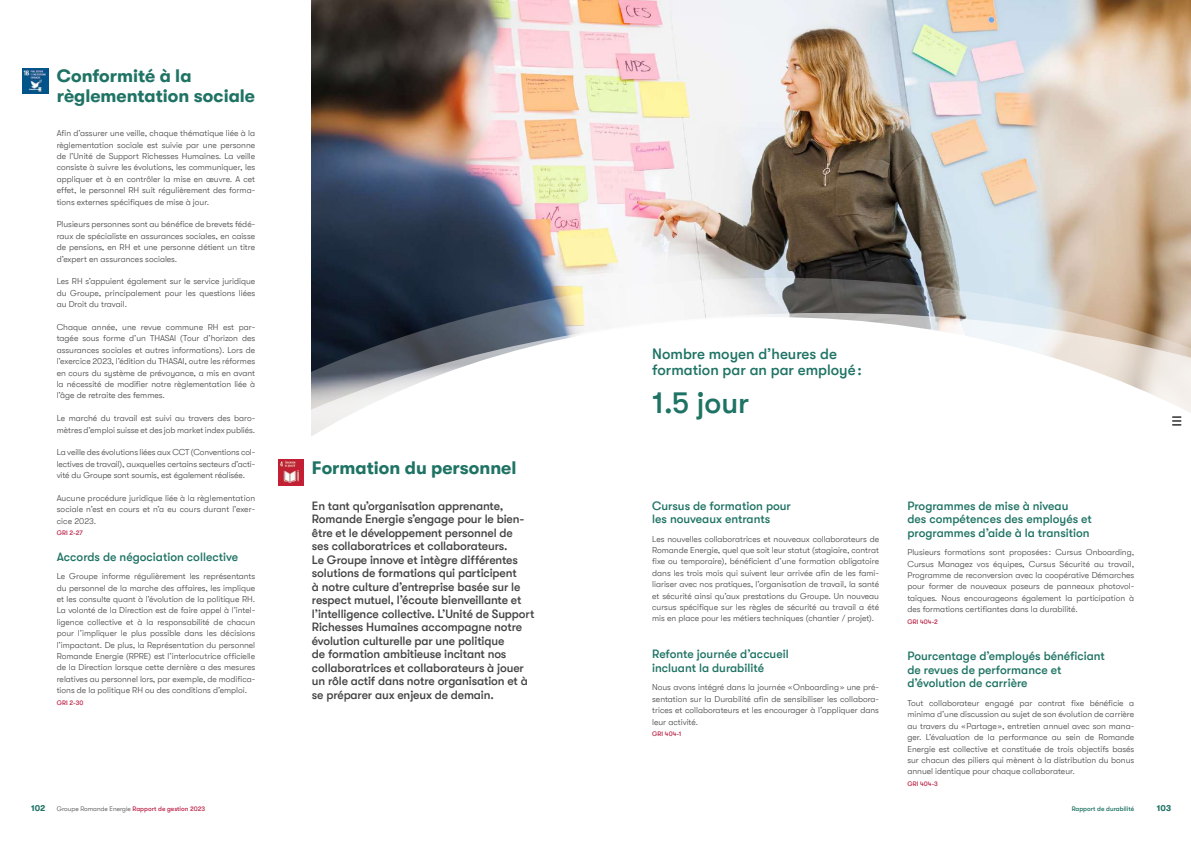
<style>
.page{position:relative;width:1191px;height:842px;background:#fff}
.page>*{position:absolute;margin:0;border:0;box-sizing:border-box;transform-origin:0 0}
.t1{font:500 30px "GT Walsheim";color:#1e7364}
.t2{font:700 18px/20px "GT Walsheim";color:#1e7364}
.t3{font:500 15px/16px "GT Walsheim";color:#1e7364}
.t4{font:500 12px/13.5px "GT Walsheim";letter-spacing:-.01em;color:#434343}
.t5{font:500 12px/13.5px "GT Walsheim";color:#1e7364}
.t6{font:300 8.5px/11.4px "GT Walsheim";color:#434343;text-align:justify}
.t7{font:700 8.5px "GT Walsheim";letter-spacing:-.01em;color:#1e7364}
.t8{font:300 6.5px "GT Walsheim";color:#434343}
.t9{font:500 6.5px "GT Walsheim";color:#bc274a}
.t10{font:500 6.5px "GT Walsheim";color:#1e7364}
.s1{font-weight:500;color:#bc274a}
</style>
<div class="page">
<img style="left:312px;top:0;width:879px;height:278px">
<svg style="left:311px;top:278px;width:880px;height:35px"></svg>
<svg style="left:278px;top:313px;width:913px;height:173px"></svg>
<img style="left:23px;top:68px;width:25px;height:25px">
<img style="left:278px;top:460px;width:25px;height:25px">
<svg style="left:1172px;top:416px;width:9px;height:10px"></svg>
<h2 class="t2" style="left:57px;top:66px;width:200px">Conformité à la règlementation sociale</h2>
<p class="t6" style="left:57px;top:128px;width:200px">Afin d’assurer une veille, chaque thématique liée à la règlementation sociale est suivie par une personne de l’Unité de Support Richesses Humaines. La veille consiste à suivre les évolutions, les communiquer, les appliquer et à en contrôler la mise en œuvre. A cet effet, le personnel RH suit régulièrement des forma&shy;tions externes spécifiques de mise à jour.</p>
<p class="t6" style="left:57px;top:219px;width:200px">Plusieurs personnes sont au bénéfice de brevets fédé&shy;raux de spécialiste en assurances sociales, en caisse de pensions, en RH et une personne détient un titre d’expert en assurances sociales.</p>
<p class="t6" style="left:57px;top:276px;width:200px">Les RH s’appuient également sur le service juridique du Groupe, principalement pour les questions liées au Droit du travail.</p>
<p class="t6" style="left:57px;top:321px;width:200px">Chaque année, une revue commune RH est par&shy;tagée sous forme d’un THASAI (Tour d’horizon des assurances sociales et autres informations). Lors de l’exercice 2023, l’édition du THASAI, outre les réformes en cours du système de prévoyance, a mis en avant la nécessité de modifier notre règlementation liée à l’âge de retraite des femmes.</p>
<p class="t6" style="left:57px;top:413px;width:200px">Le marché du travail est suivi au travers des baro&shy;mètres d’emploi suisse et des job market index publiés.</p>
<p class="t6" style="left:57px;top:447px;width:200px">La veille des évolutions liées aux CCT (Conventions col&shy;lectives de travail), auxquelles certains secteurs d’acti&shy;vité du Groupe sont soumis, est également réalisée.</p>
<p class="t6" style="left:57px;top:492px;width:200px">Aucune procédure juridique liée à la règlementation sociale n’est en cours et n’a eu cours durant l’exer&shy;cice 2023.</p>
<p class="t9" style="left:57px;top:529px;width:28px">GRI 2-27</p>
<h3 class="t5" style="left:57px;top:550px;width:183px">Accords de négociation collective</h3>
<p class="t6" style="left:57px;top:570px;width:200px">Le Groupe informe régulièrement les représentants du personnel de la marche des affaires, les implique et les consulte quant à l’évolution de la politique RH.<br>La volonté de la Direction est de faire appel à l’intel&shy;ligence collective et à la responsabilité de chacun pour l’impliquer le plus possible dans les décisions l’impactant. De plus, la Représentation du personnel Romande Energie (RPRE) est l’interlocutrice officielle de la Direction lorsque cette dernière a des mesures relatives au personnel lors, par exemple, de modifica&shy;tions de la politique RH ou des conditions d’emploi.</p>
<p class="t9" style="left:57px;top:699px;width:28px">GRI 2-30</p>
<h2 class="t2" style="left:312px;top:457px;width:206px">Formation du personnel</h2>
<p class="t4" style="left:312px;top:499px;width:224px">En tant qu’organisation apprenante, Romande Energie s’engage pour le bien&shy;être et le développement personnel de<br>ses collaboratrices et collaborateurs.<br>Le Groupe innove et intègre différentes solutions de formations qui participent<br>à notre culture d’entreprise basée sur le respect mutuel, l’écoute bienveillante et l’intelligence collective. L’Unité de Support Richesses Humaines accompagne notre évolution culturelle par une politique<br>de formation ambitieuse incitant nos collaboratrices et collaborateurs à jouer un rôle actif dans notre organisation et à se préparer aux enjeux de demain.</p>
<h3 class="t3" style="left:652px;top:346px;width:211px">Nombre moyen d’heures de formation par an par employé :</h3>
<h1 class="t1" style="left:652px;top:386px;width:98px">1.5 jour</h1>
<h3 class="t5" style="left:652px;top:499px;width:140px">Cursus de formation pour les nouveaux entrants</h3>
<p class="t6" style="left:652px;top:533px;width:228px">Les nouvelles collaboratrices et nouveaux collaborateurs de Romande Energie, quel que soit leur statut (stagiaire, contrat fixe ou temporaire), bénéficient d’une formation obligatoire dans les trois mois qui suivent leur arrivée afin de les fami&shy;liariser avec nos pratiques, l’organisation de travail, la santé et sécurité ainsi qu’aux prestations du Groupe. Un nouveau cursus spécifique sur les règles de sécurité au travail a été mis en place pour les métiers techniques (chantier / projet).</p>
<h3 class="t5" style="left:652px;top:647px;width:138px">Refonte journée d’accueil incluant la durabilité</h3>
<p class="t6" style="left:652px;top:682px;width:228px">Nous avons intégré dans la journée « Onboarding » une pré&shy;sentation sur la Durabilité afin de sensibiliser les collabora&shy;trices et collaborateurs et les encourager à l’appliquer dans leur activité.</p>
<p class="t9" style="left:652px;top:730px;width:31px">GRI 404-1</p>
<h3 class="t5" style="left:907px;top:499px;width:186px">Programmes de mise à niveau<br>des compétences des employés et programmes d’aide à la transition</h3>
<p class="t6" style="left:907px;top:547px;width:228px">Plusieurs formations sont proposées : Cursus Onboarding, Cursus Managez vos équipes, Cursus Sécurité au travail, Programme de reconversion avec la coopérative Démarches pour former de nouveaux poseurs de panneaux photovol&shy;taïques. Nous encourageons également la participation à des formations certifiantes dans la durabilité.</p>
<p class="t9" style="left:907px;top:618px;width:32px">GRI 404-2</p>
<h3 class="t5" style="left:907px;top:649px;width:199px">Pourcentage d’employés bénéficiant de revues de performance et d’évolution de carrière</h3>
<p class="t6" style="left:907px;top:697px;width:228px">Tout collaborateur engagé par contrat fixe bénéficie a minima d’une discussion au sujet de son évolution de carrière au travers du « Partage », entretien annuel avec son mana&shy;ger. L’évaluation de la performance au sein de Romande Energie est collective et constituée de trois objectifs basés sur chacun des piliers qui mènent à la distribution du bonus annuel identique pour chaque collaborateur.</p>
<p class="t9" style="left:907px;top:780px;width:32px">GRI 404-3</p>
<p class="t7" style="left:31px;top:803px;width:16px">102</p>
<p class="t8" style="left:57px;top:805px;width:150px">Groupe Romande Energie <span class="s1">Rapport de gestion 2023</span></p>
<p class="t10" style="left:1071px;top:805px;width:64px">Rapport de durabilité</p>
<p class="t7" style="left:1157px;top:803px;width:16px">103</p>
</div>
